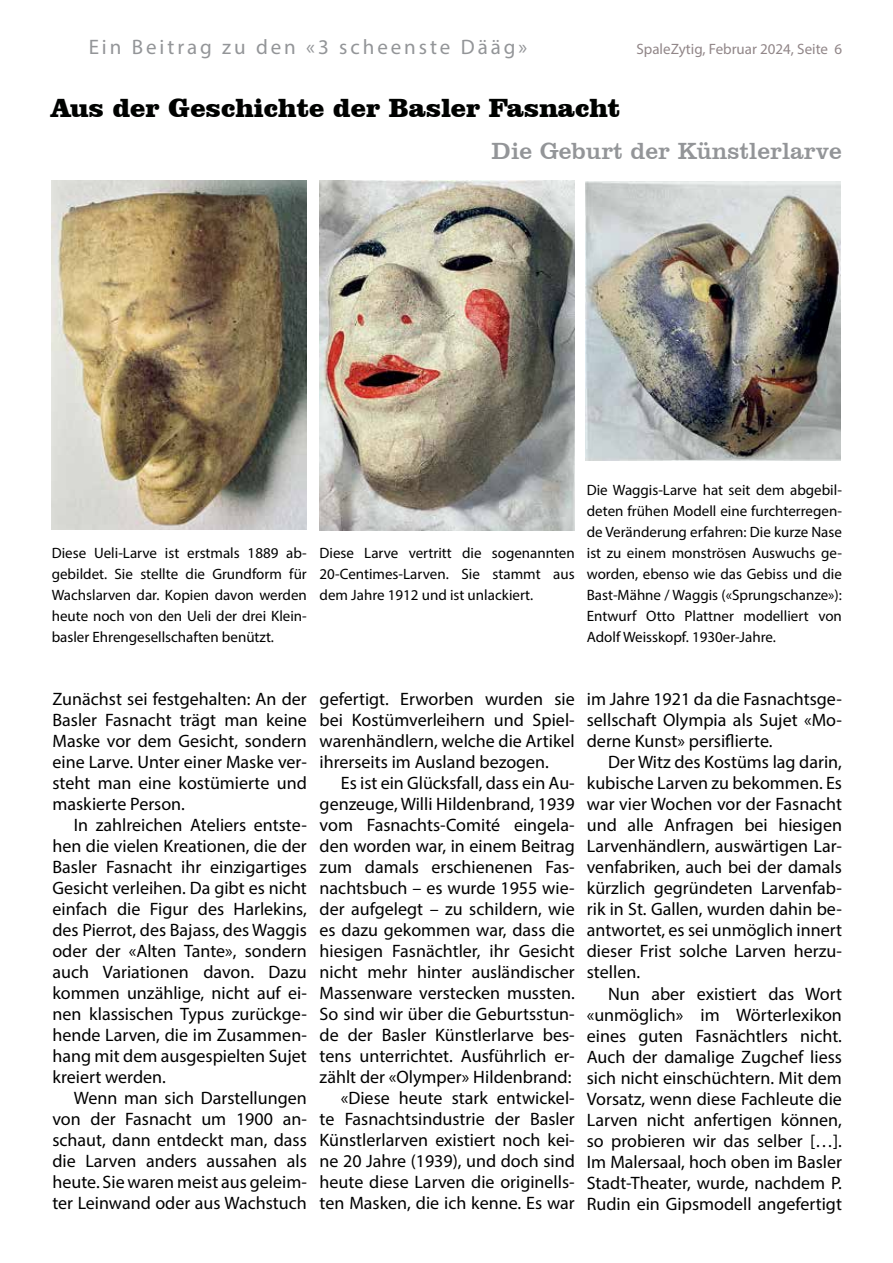
<style>
.page{position:relative;width:893px;height:1263px;background:#fff}
.page>*{position:absolute;margin:0;border:0;box-sizing:border-box;transform-origin:0 0}
.t1{font:900 27px "Clarendon BT";color:#000200}
.t2{font:24px "Clarendon BT";color:#939598}
.t3{font:21px "Myriad Pro";letter-spacing:.14em;color:#939598}
.t4{font:18px/21px "Myriad Pro";color:#000;text-align:justify}
.t5{font:15px/21px "Myriad Pro";color:#000;text-align:justify}
.t6{font:15px "Myriad Pro";color:#918688}
</style>
<div class="page">
<img style="left:51px;top:180px;width:256px;height:349px">
<img style="left:320px;top:180px;width:255px;height:350px">
<img style="left:586px;top:181px;width:255px;height:279px">
<p class="t3" style="left:89px;top:34px;width:440px">Ein Beitrag zu den «3 scheenste Dääg»</p>
<p class="t6" style="left:636px;top:40px;width:207px">SpaleZytig, Februar 2024, Seite 6</p>
<h1 class="t1" style="left:51px;top:91px;width:571px">Aus der Geschichte der Basler Fasnacht</h1>
<h2 class="t2" style="left:492px;top:136px;width:352px">Die Geburt der Künstlerlarve</h2>
<p class="t5" style="left:52px;top:542px;width:257px">Diese Ueli-Larve ist erstmals 1889 ab&shy;gebildet. Sie stellte die Grundform für Wachslarven dar. Kopien davon werden heute noch von den Ueli der drei Klein&shy;basler Ehrengesellschaften benützt.</p>
<p class="t5" style="left:320px;top:542px;width:257px">Diese Larve vertritt die sogenannten 20-Centimes-Larven. Sie stammt aus dem Jahre 1912 und ist unlackiert.</p>
<p class="t5" style="left:587px;top:479px;width:257px">Die Waggis-Larve hat seit dem abgebil&shy;deten frühen Modell eine furchterregen&shy;de Veränderung erfahren: Die kurze Nase ist zu einem monströsen Auswuchs ge&shy;worden, ebenso wie das Gebiss und die Bast-Mähne / Waggis («Sprungschanze»):<br>Entwurf Otto Plattner modelliert von Adolf Weisskopf. 1930er-Jahre.</p>
<p class="t4" style="left:52px;top:688px;width:256px">Zunächst sei festgehalten: An der Basler Fasnacht trägt man keine Maske vor dem Gesicht, sondern eine Larve. Unter einer Maske ver&shy;steht man eine kostümierte und maskierte Person.</p>
<p class="t4" style="left:52px;top:814px;width:256px;text-indent:21px">In zahlreichen Ateliers entste&shy;hen die vielen Kreationen, die der Basler Fasnacht ihr einzigartiges Gesicht verleihen. Da gibt es nicht einfach die Figur des Harlekins, des Pierrot, des Bajass, des Waggis oder der «Alten Tante», sondern auch Variationen davon. Dazu kommen unzählige, nicht auf ei&shy;nen klassischen Typus zurückge&shy;hende Larven, die im Zusammen&shy;hang mit dem ausgespielten Sujet kreiert werden.</p>
<p class="t4" style="left:52px;top:1087px;width:256px;text-indent:21px">Wenn man sich Darstellungen von der Fasnacht um 1900 an&shy;schaut, dann entdeckt man, dass die Larven anders aussahen als heute. Sie waren meist aus geleim&shy;ter Leinwand oder aus Wachstuch</p>
<p class="t4" style="left:320px;top:688px;width:257px">gefertigt. Erworben wurden sie bei Kostümverleihern und Spiel&shy;warenhändlern, welche die Artikel ihrerseits im Ausland bezogen.</p>
<p class="t4" style="left:320px;top:772px;width:257px;text-align:right">Es ist ein Glücksfall, dass ein Au&shy;genzeuge, Willi Hildenbrand, 1939 vom Fasnachts-Comité eingela&shy;den worden war, in einem Beitrag zum damals erschienenen Fas&shy;nachtsbuch – es wurde 1955 wie&shy;der aufgelegt – zu schildern, wie es dazu gekommen war, dass die hiesigen Fasnächtler, ihr Gesicht nicht mehr hinter ausländischer Massenware verstecken mussten.<br>So sind wir über die Geburtsstun&shy;de der Basler Künstlerlarve bes&shy;tens unterrichtet. Ausführlich er&shy;zählt der «Olymper» Hildenbrand: «Diese heute stark entwickel-<br>te Fasnachtsindustrie der Basler Künstlerlarven existiert noch kei&shy;ne 20 Jahre (1939), und doch sind heute diese Larven die originells&shy;ten Masken, die ich kenne. Es war</p>
<p class="t4" style="left:587px;top:688px;width:257px">im Jahre 1921 da die Fasnachtsge&shy;sellschaft Olympia als Sujet «Mo&shy;derne Kunst» persiflierte.</p>
<p class="t4" style="left:587px;top:751px;width:257px;text-indent:21px">Der Witz des Kostüms lag darin, kubische Larven zu bekommen. Es war vier Wochen vor der Fasnacht und alle Anfragen bei hiesigen Larvenhändlern, auswärtigen Lar&shy;venfabriken, auch bei der damals kürzlich gegründeten Larvenfab&shy;rik in St. Gallen, wurden dahin be&shy;antwortet, es sei unmöglich innert dieser Frist solche Larven herzu&shy;stellen.</p>
<p class="t4" style="left:587px;top:983px;width:257px;text-indent:21px">Nun aber existiert das Wort «unmöglich» im Wörterlexikon eines guten Fasnächtlers nicht.<br>Auch der damalige Zugchef liess sich nicht einschüchtern. Mit dem Vorsatz, wenn diese Fachleute die Larven nicht anfertigen können, so probieren wir das selber […].<br>Im Malersaal, hoch oben im Basler Stadt-Theater, wurde, nachdem P.<br>Rudin ein Gipsmodell angefertigt</p>
</div>
